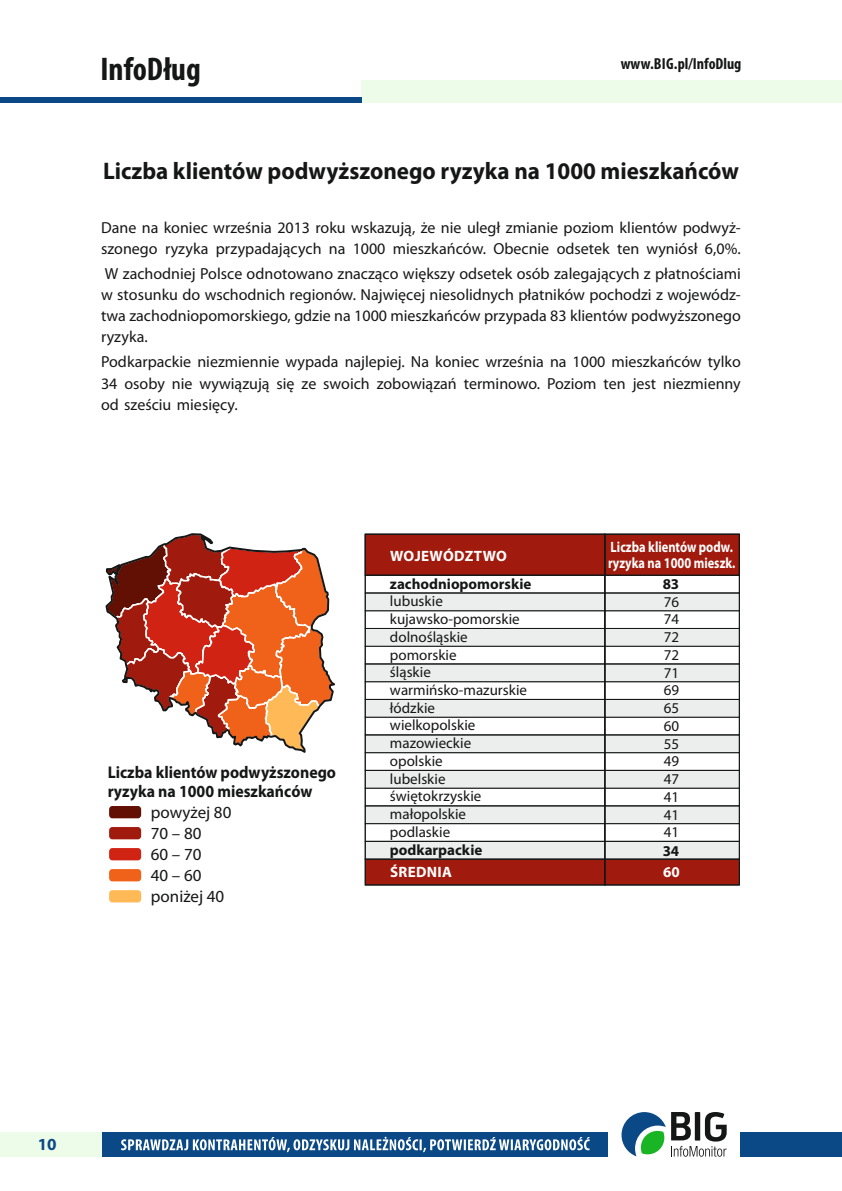
<style>
.page{position:relative;width:842px;height:1191px;background:#fff}
.page>*{position:absolute;margin:0;border:0;box-sizing:border-box;transform-origin:0 0}
.t1{font:700 condensed 32.8px "Myriad Pro";color:#151616}
.t2{font:700 24px "Myriad Pro";color:#151616;scale:.96 1}
.t3{font:700 17px "Myriad Pro";color:#151616;scale:.93 1}
.t4{font:17px "Myriad Pro";color:#151616}
.t5{font:700 17px "Myriad Pro";color:#0b4986}
.t6{font:16px/21.2px "Myriad Pro";color:#151616;text-align:justify}
.t7{font:700 condensed 16px "Myriad Pro";color:#151616}
.t8{font:15px/17.8px "Myriad Pro";color:#151616}
.t9{font:700 15px/16px "Myriad Pro";color:#fff;scale:.82 1}
.t10{font:700 15px "Myriad Pro";color:#151616}
.t11{font:700 15px "Myriad Pro";letter-spacing:.02em;color:#fff}
.t12{font:700 15px "Myriad Pro";color:#fff}
</style>
<div class="page">
<div style="left:362px;top:80px;width:480px;height:22px;background:#edfce8"></div>
<div style="left:0;top:97px;width:362px;height:5px;background:#0b4986"></div>
<div style="left:102px;top:1132px;width:740px;height:24px;background:#0b4986"></div>
<div style="left:0;top:1132px;width:102px;height:24px;background:#edfce8"></div>
<div style="left:608px;top:1106px;width:132px;height:61px;background:#fff"></div>
<svg style="left:621px;top:1112px;width:106px;height:44px"></svg>
<svg style="left:121px;top:1136px;width:469px;height:16px"></svg>
<div style="left:109px;top:890px;width:32px;height:12px;background:#ffba57;border-radius:3px"></div>
<div style="left:109px;top:869px;width:32px;height:12px;background:#f0611a;border-radius:3px"></div>
<div style="left:109px;top:848px;width:32px;height:12px;background:#d02314;border-radius:3px"></div>
<div style="left:109px;top:827px;width:32px;height:12px;background:#a01a0d;border-radius:3px"></div>
<div style="left:109px;top:806px;width:32px;height:12px;background:#631004;border-radius:3px"></div>
<svg style="left:105px;top:533px;width:230px;height:220px"></svg>
<div style="left:605px;top:788px;width:134px;height:18px;border:1px solid #151616"></div>
<div style="left:605px;top:717px;width:134px;height:18px;border:1px solid #151616"></div>
<div style="left:605px;top:646px;width:134px;height:18px;border:1px solid #151616"></div>
<div style="left:367px;top:536px;width:371px;height:38px;background:#a01a0d"></div>
<svg style="left:365px;top:841px;width:375px;height:44px;background:#b1645c"></svg>
<svg style="left:367px;top:805px;width:371px;height:19px;background:#d6d7d7"></svg>
<div style="left:365px;top:788px;width:240px;height:18px;border:1px solid #151616"></div>
<svg style="left:367px;top:770px;width:371px;height:18px;background:#dbdcdc"></svg>
<svg style="left:367px;top:734px;width:371px;height:19px;background:#d6d7d7"></svg>
<div style="left:365px;top:717px;width:240px;height:18px;border:1px solid #151616"></div>
<svg style="left:367px;top:699px;width:371px;height:18px;background:#dcdddd"></svg>
<svg style="left:367px;top:663px;width:371px;height:19px;background:#d6d7d7"></svg>
<div style="left:365px;top:646px;width:240px;height:18px;border:1px solid #151616"></div>
<svg style="left:367px;top:628px;width:371px;height:18px;background:#dcdddd"></svg>
<svg style="left:367px;top:592px;width:371px;height:19px;background:#d6d7d7"></svg>
<div style="left:365px;top:575px;width:240px;height:18px;border:1px solid #151616"></div>
<div style="left:365px;top:534px;width:240px;height:42px;border:1px solid #151616"></div>
<div style="left:604px;top:534px;width:136px;height:42px;border:1px solid #151616"></div>
<div style="left:365px;top:534px;width:240px;height:325px;border:1px solid #151616"></div>
<div style="left:604px;top:534px;width:136px;height:325px;border:1px solid #151616"></div>
<h1 class="t1" style="left:100px;top:55px;width:102px">InfoDług</h1>
<p class="t7" style="left:621px;top:57px;width:122px">www.BIG.pl/InfoDlug</p>
<h2 class="t2" style="left:103px;top:161px;width:664px">Liczba klientów podwyższonego ryzyka na 1000 mieszkańców</h2>
<p class="t6" style="left:101px;top:218px;width:641px">Dane na koniec września 2013 roku wskazują, że nie uległ zmianie poziom klientów podwyż&shy;szonego ryzyka przypadających na 1000 mieszkańców. Obecnie odsetek ten wyniósł 6,0%.</p>
<p class="t6" style="left:101px;top:264px;width:641px">W zachodniej Polsce odnotowano znacząco większy odsetek osób zalegających z płatnościami w stosunku do wschodnich regionów. Najwięcej niesolidnych płatników pochodzi z wojewódz&shy;twa zachodniopomorskiego, gdzie na 1000 mieszkańców przypada 83 klientów podwyższonego ryzyka.</p>
<p class="t6" style="left:101px;top:353px;width:641px">Podkarpackie niezmiennie wypada najlepiej. Na koniec września na 1000 mieszkańców tylko 34 osoby nie wywiązują się ze swoich zobowiązań terminowo. Poziom ten jest niezmienny od sześciu miesięcy.</p>
<p class="t3" style="left:108px;top:765px;width:247px">Liczba klientów podwyższonego</p>
<p class="t3" style="left:108px;top:784px;width:222px">ryzyka na 1000 mieszkańców</p>
<p class="t4" style="left:151px;top:805px;width:82px">powyżej 80</p>
<p class="t4" style="left:151px;top:826px;width:52px">70 – 80</p>
<p class="t4" style="left:151px;top:847px;width:52px">60 – 70</p>
<p class="t4" style="left:151px;top:868px;width:52px">40 – 60</p>
<p class="t4" style="left:151px;top:889px;width:75px">poniżej 40</p>
<p class="t11" style="left:390px;top:549px;width:118px">WOJEWÓDZTWO</p>
<p class="t10" style="left:390px;top:577px;width:143px">zachodniopomorskie</p>
<p class="t8" style="left:390px;top:593px;width:139px">lubuskie kujawsko-pomorskie dolnośląskie pomorskie<br>śląskie warmińsko-mazurskie łódzkie<br>wielkopolskie mazowieckie opolskie<br>lubelskie świętokrzyskie małopolskie podlaskie</p>
<p class="t10" style="left:390px;top:843px;width:94px">podkarpackie</p>
<p class="t9" style="left:608px;top:540px;width:157px">Liczba klientów podw. ryzyka na 1000 mieszk.</p>
<p class="t10" style="left:663px;top:577px;width:18px">83</p>
<p class="t8" style="left:664px;top:594px;width:17px;text-align:justify">76<br>74<br>72<br>72<br>71<br>69<br>65<br>60<br>55<br>49<br>47<br>41<br>41<br>41</p>
<p class="t10" style="left:663px;top:844px;width:18px">34</p>
<p class="t11" style="left:390px;top:865px;width:63px">ŚREDNIA</p>
<p class="t12" style="left:663px;top:865px;width:18px">60</p>
<p class="t5" style="left:38px;top:1137px;width:20px">10</p>
</div>
